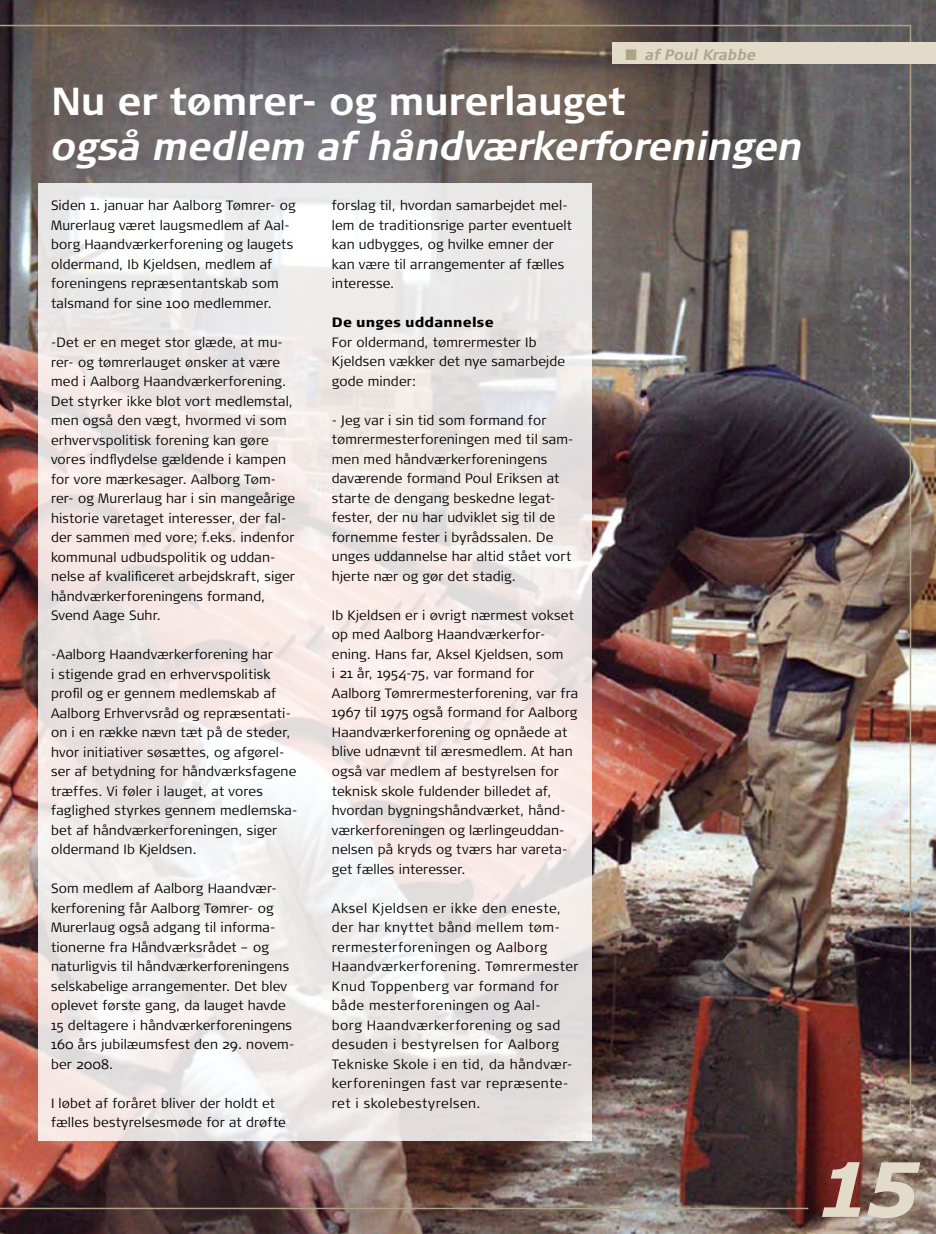
<style>
.page{position:relative;width:936px;height:1234px;background:#fff}
.page>*{position:absolute;margin:0;border:0;box-sizing:border-box;transform-origin:0 0}
.t1{font:italic 700 75px "Verdana";color:#e3dbc9}
.t2{font:italic 700 39px "Signa Normal";letter-spacing:-.015em;color:#fff}
.t3{font:700 39px "Signa Normal";letter-spacing:-.01em;color:#fff}
.t4{font:italic 700 15px "Signa Normal";letter-spacing:.005em;color:#aea386}
.t5{font:300 13.5px/19.5px "Signa Normal";letter-spacing:.01em;color:#000}
.t6{font:300 13.5px/19.5px "Signa Normal";letter-spacing:.035em;color:#000}
.t7{font:900 13.5px "Signa Normal";letter-spacing:.015em;color:#000}
</style>
<div class="page">
<img style="left:0;top:0;width:935px;height:1233px">
<hr style="left:0;top:1207px;width:808px;height:1px;background:#aea386">
<img style="left:0;top:25px;width:911px;height:1103px">
<div style="left:612px;top:43px;width:323px;height:21px;background:#e3dbc9"></div>
<svg style="left:38px;top:183px;width:553px;height:957px;fill:#f0eae7"></svg>
<p class="t4" style="left:645px;top:46px;width:112px">af Poul Krabbe</p>
<h2 class="t3" style="left:51px;top:79px;width:576px">Nu er tømrer- og murerlauget</h2>
<h2 class="t2" style="left:51px;top:124px;width:753px">også medlem af håndværkerforeningen</h2>
<p class="t5" style="left:51px;top:196px;width:246px">Siden 1. januar har Aalborg Tømrer- og Murerlaug været laugsmedlem af Aal&shy;borg Haandværkerforening og laugets oldermand, Ib Kjeldsen, medlem af foreningens repræsentantskab som talsmand for sine 100 medlemmer.</p>
<p class="t5" style="left:51px;top:332px;width:245px">-Det er en meget stor glæde, at mu&shy;rer- og tømrerlauget ønsker at være med i Aalborg Haandværkerforening.<br>Det styrker ikke blot vort medlemstal, men også den vægt, hvormed vi som erhvervspolitisk forening kan gøre vores indflydelse gældende i kampen for vore mærkesager. Aalborg Tøm&shy;rer- og Murerlaug har i sin mangeårige historie varetaget interesser, der fal&shy;der sammen med vore; f.eks. indenfor kommunal udbudspolitik og uddan&shy;nelse af kvalificeret arbejdskraft, siger håndværkerforeningens formand, Svend Aage Suhr.</p>
<p class="t5" style="left:51px;top:644px;width:248px">-Aalborg Haandværkerforening har<br>i stigende grad en erhvervspolitisk profil og er gennem medlemskab af Aalborg Erhvervsråd og repræsentati&shy;on i en række nævn tæt på de steder, hvor initiativer søsættes, og afgørel&shy;ser af betydning for håndværksfagene træffes. Vi føler i lauget, at vores faglighed styrkes gennem medlemska&shy;bet af håndværkerforeningen, siger oldermand Ib Kjeldsen.</p>
<p class="t5" style="left:51px;top:878px;width:245px">Som medlem af Aalborg Haandvær&shy;kerforening får Aalborg Tømrer- og Murerlaug også adgang til informa&shy;tionerne fra Håndværksrådet – og naturligvis til håndværkerforeningens selskabelige arrangementer. Det blev oplevet første gang, da lauget havde 15 deltagere i håndværkerforeningens 160 års jubilæumsfest den 29. novem&shy;ber 2008.</p>
<p class="t5" style="left:51px;top:1093px;width:236px">I løbet af foråret bliver der holdt et fælles bestyrelsesmøde for at drøfte</p>
<p class="t5" style="left:332px;top:196px;width:242px">forslag til, hvordan samarbejdet mel&shy;lem de traditionsrige parter eventuelt kan udbygges, og hvilke emner der kan være til arrangementer af fælles interesse.</p>
<p class="t7" style="left:332px;top:314px;width:163px">De unges uddannelse</p>
<p class="t5" style="left:332px;top:332px;width:235px">For oldermand, tømrermester Ib<br>Kjeldsen vækker det nye samarbejde gode minder:</p>
<p class="t5" style="left:332px;top:410px;width:243px">- Jeg var i sin tid som formand for tømrermesterforeningen med til sam&shy;men med håndværkerforeningens daværende formand Poul Eriksen at starte de dengang beskedne legat&shy;fester, der nu har udviklet sig til de fornemme fester i byrådssalen. De unges uddannelse har altid stået vort hjerte nær og gør det stadig.</p>
<p class="t5" style="left:332px;top:605px;width:248px">Ib Kjeldsen er i øvrigt nærmest vokset op med Aalborg Haandværkerfor&shy;ening. Hans far, Aksel Kjeldsen, som<br>i 21 år, 1954-75, var formand for Aalborg Tømrermesterforening, var fra 1967 til 1975 også formand for Aalborg Haandværkerforening og opnåede at blive udnævnt til æresmedlem. At han også var medlem af bestyrelsen for teknisk skole fuldender billedet af, hvordan bygningshåndværket, hånd&shy;værkerforeningen og lærlingeuddan&shy;nelsen på kryds og tværs har vareta&shy;get fælles interesser.</p>
<p class="t6" style="left:332px;top:897px;width:248px">Aksel Kjeldsen er ikke den eneste, der har knyttet bånd mellem tøm&shy;rermesterforeningen og Aalborg Haandværkerforening. Tømrermester Knud Toppenberg var formand for både mesterforeningen og Aal-<br>borg Haandværkerforening og sad desuden i bestyrelsen for Aalborg Tekniske Skole i en tid, da håndvær&shy;kerforeningen fast var repræsente&shy;ret i skolebestyrelsen.</p>
<h1 class="t1" style="left:816px;top:1141px;width:104px">15</h1>
</div>
